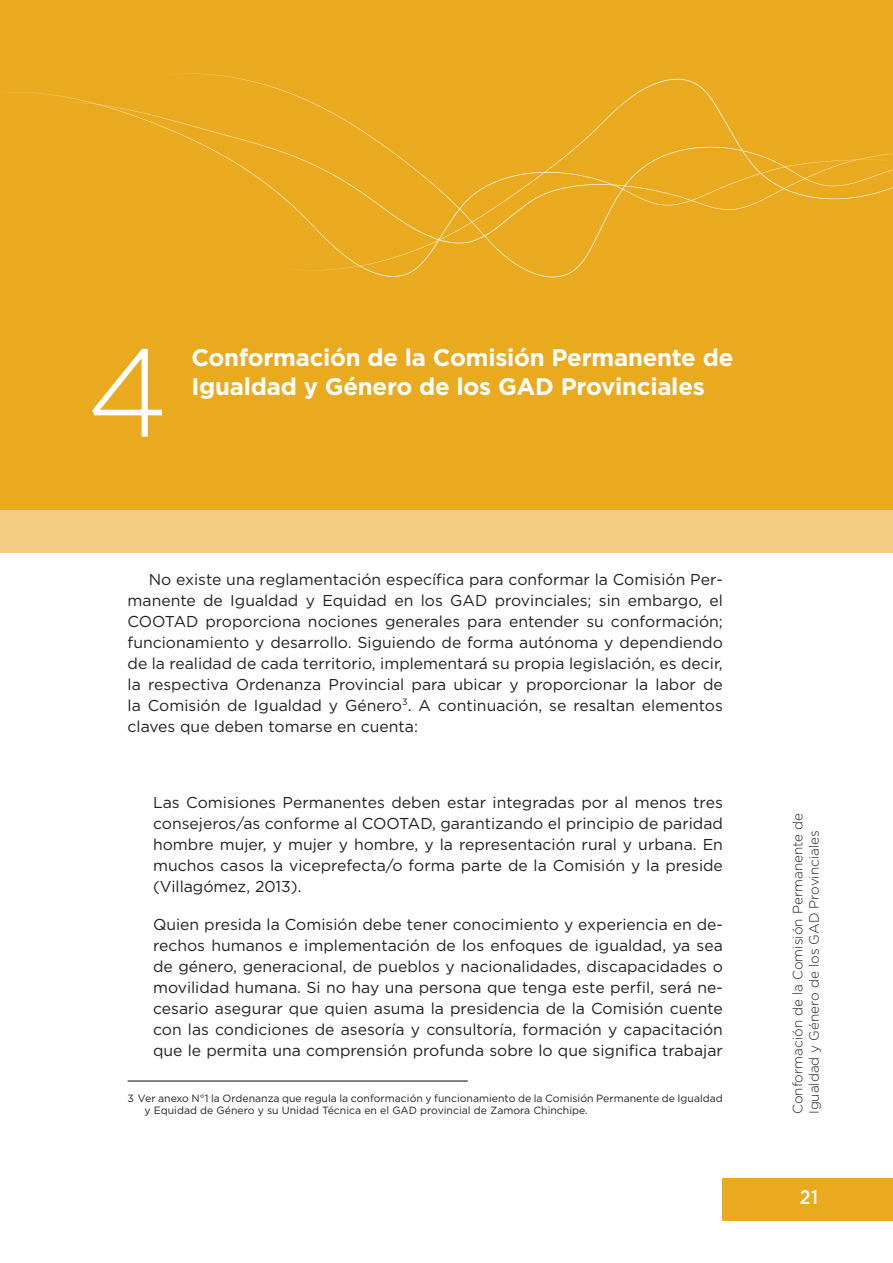
<style>
.page{position:relative;width:893px;height:1263px;background:#fff}
.page>*{position:absolute;margin:0;border:0;box-sizing:border-box;transform-origin:0 0}
.t1{font:300 124.5px "Gotham";color:#fff}
.t2{font:700 24px/28.8px "Gotham";letter-spacing:-.01em;color:#fff}
.t3{font:500 19.5px "Gotham";color:#fff;scale:.9 1}
.t4{font:15.75px/21px "Gotham";color:#231f20;text-align:justify}
.t5{font:300 13.5px/16.2px "Gotham";color:#231f20}
.t6{font:10.5px/12.3px "Gotham";color:#231f20}
</style>
<div class="page">
<div style="left:723px;top:1178px;width:170px;height:42px;background:#eaaa20"></div>
<div style="left:0;top:0;width:893px;height:552px;background:#eaaa20"></div>
<svg style="left:5px;top:92px;width:709px;height:185px"></svg>
<svg style="left:46px;top:102px;width:847px;height:141px"></svg>
<div style="left:0;top:510px;width:893px;height:42px;background:#f4cc84"></div>
<hr style="left:128px;top:1080px;width:340px;height:1px;background:#231f20">
<h1 class="t1" style="left:86px;top:314px;width:84px">4</h1>
<h2 class="t2" style="left:191px;top:343px;width:544px">Conformación de la Comisión Permanente de<br>Igualdad y Género de los GAD Provinciales</h2>
<p class="t4" style="left:128px;top:568px;width:597px;text-indent:21px">No existe una reglamentación específica para conformar la Comisión Per&shy;manente de Igualdad y Equidad en los GAD provinciales; sin embargo, el COOTAD proporciona nociones generales para entender su conformación; funcionamiento y desarrollo. Siguiendo de forma autónoma y dependiendo de la realidad de cada territorio, implementará su propia legislación, es decir, la respectiva Ordenanza Provincial para ubicar y proporcionar la labor de la Comisión de Igualdad y Género<sup>3</sup>. A continuación, se resaltan elementos claves que deben tomarse en cuenta:</p>
<p class="t4" style="left:153px;top:791px;width:571px">Las Comisiones Permanentes deben estar integradas por al menos tres consejeros/as conforme al COOTAD, garantizando el principio de paridad hombre mujer, y mujer y hombre, y la representación rural y urbana. En muchos casos la viceprefecta/o forma parte de la Comisión y la preside (Villagómez, 2013).</p>
<p class="t4" style="left:153px;top:913px;width:571px">Quien presida la Comisión debe tener conocimiento y experiencia en de&shy;rechos humanos e implementación de los enfoques de igualdad, ya sea de género, generacional, de pueblos y nacionalidades, discapacidades o movilidad humana. Si no hay una persona que tenga este perfil, será ne&shy;cesario asegurar que quien asuma la presidencia de la Comisión cuente con las condiciones de asesoría y consultoría, formación y capacitación que le permita una comprensión profunda sobre lo que significa trabajar</p>
<p class="t6" style="left:145px;top:1092px;width:580px;text-indent:-17px">3 Ver anexo N°1 la Ordenanza que regula la conformación y funcionamiento de la Comisión Permanente de Igualdad y Equidad de Género y su Unidad Técnica en el GAD provincial de Zamora Chinchipe.</p>
<p class="t5" style="left:789px;top:1114px;width:303px;rotate:-90deg">Conformación de la Comisión Permanente de<br>Igualdad y Género de los GAD Provinciales</p>
<p class="t3" style="left:800px;top:1184px;width:22px">21</p>
</div>
